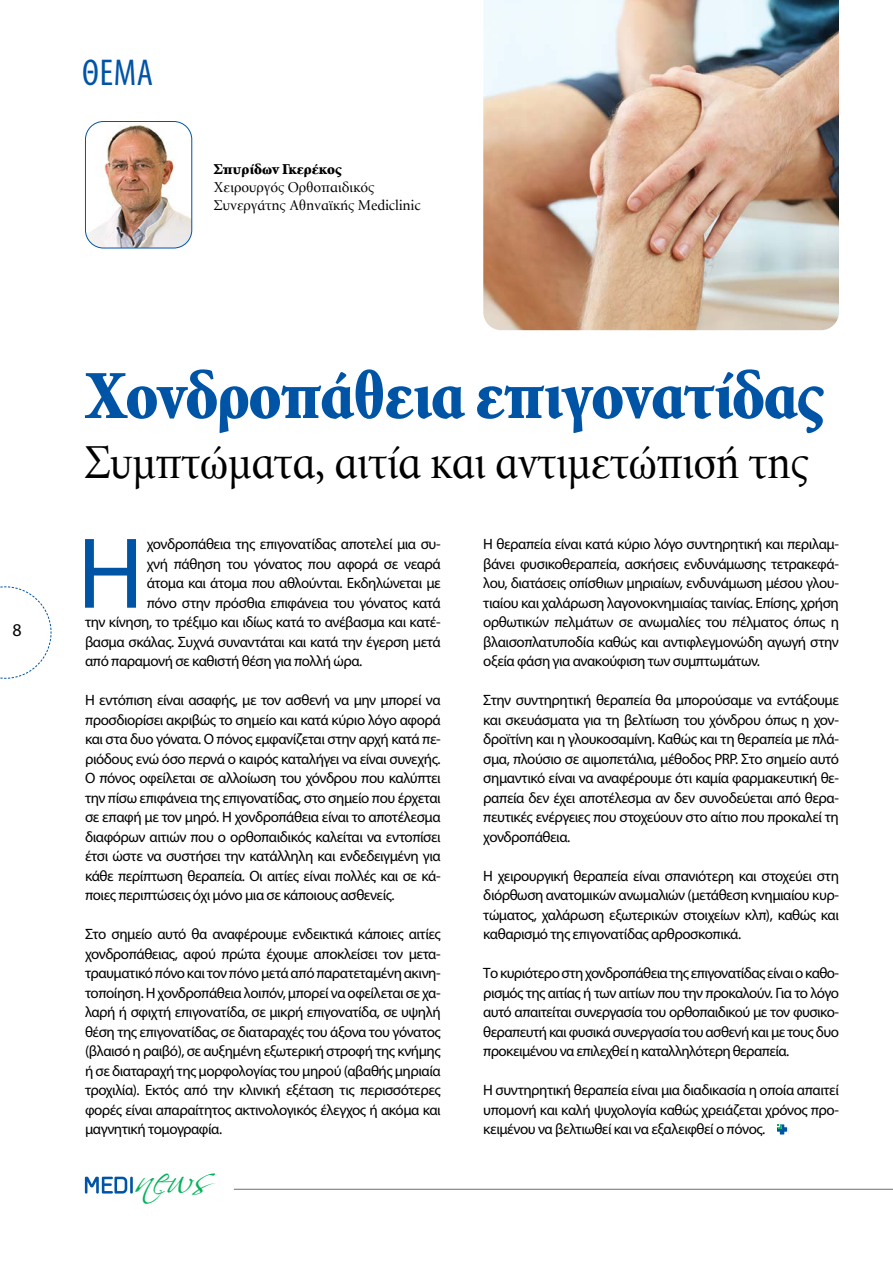
<style>
.page{position:relative;width:893px;height:1263px;background:#fff}
.page>*{position:absolute;margin:0;border:0;box-sizing:border-box;transform-origin:0 0}
.t1{font:101.85px "Myriad Pro";color:#0054a6}
.t2{font:900 69px "Minion OS Greek";letter-spacing:-.02em;color:#0054a6;scale:.9 1}
.t3{font:48.45px "Minion Greek";letter-spacing:-.01em;color:#000;scale:.9 1}
.t4{font:47.7px "Scriptina Pro";color:#00b259}
.t5{font:condensed 37.5px "Myriad Pro";color:#0054a6}
.t6{font:18px "Myriad Pro";color:#000}
.t7{font:15px/19.5px "Myriad Pro";letter-spacing:-.03em;color:#000;text-align:justify}
.t8{font:15px/18px "Minion Greek";letter-spacing:-.01em;color:#000}
.t9{font:900 15px "Minion OS Greek";color:#000}
</style>
<div class="page">
<svg style="left:85px;top:1177px;width:42px;height:16px"></svg>
<hr style="left:130px;top:1177px;width:3px;height:16px;background:#0054a6">
<hr style="left:234px;top:1189px;width:659px;height:1px;background:#6d6e71">
<svg style="left:0;top:586px;width:52px;height:93px"></svg>
<svg style="left:777px;top:1124px;width:10px;height:10px"></svg>
<img style="left:85px;top:122px;width:107px;height:126px">
<div style="left:85px;top:121px;width:107px;height:127px;border:1px solid #0054a6;border-radius:18px"></div>
<img style="left:483px;top:0;width:356px;height:330px">
<p class="t6" style="left:12px;top:619px;width:11px">8</p>
<h3 class="t5" style="left:82px;top:50px;width:72px">ΘΕΜΑ</h3>
<p class="t9" style="left:214px;top:161px;width:129px">Σπυρίδων Γκερέκος</p>
<p class="t8" style="left:214px;top:179px;width:208px">Χειρουργός Ορθοπαιδικός<br>Συνεργάτης Αθηναϊκής Mediclinic</p>
<h2 class="t2" style="left:85px;top:361px;width:822px">Χονδροπάθεια επιγονατίδας</h2>
<h3 class="t3" style="left:85px;top:439px;width:807px">Συμπτώματα, αιτία και αντιμετώπισή της</h3>
<h1 class="t1" style="left:77px;top:511px;width:68px">Η</h1>
<p class="t7" style="left:147px;top:534px;width:296px">χονδροπάθεια της επιγονατίδας αποτελεί μια συ-</p>
<p class="t7" style="left:147px;top:554px;width:296px">χνή πάθηση του γόνατος που αφορά σε νεαρά</p>
<p class="t7" style="left:147px;top:573px;width:296px">άτομα και άτομα που αθλούνται. Εκδηλώνεται με</p>
<p class="t7" style="left:147px;top:593px;width:295px">πόνο στην πρόσθια επιφάνεια του γόνατος κατά</p>
<p class="t7" style="left:85px;top:612px;width:357px">την κίνηση, το τρέξιμο και ιδίως κατά το ανέβασμα και κατέ-</p>
<p class="t7" style="left:85px;top:632px;width:357px">βασμα σκάλας. Συχνά συναντάται και κατά την έγερση μετά</p>
<p class="t7" style="left:85px;top:651px;width:279px">από παραμονή σε καθιστή θέση για πολλή ώρα.</p>
<p class="t7" style="left:85px;top:690px;width:357px">Η εντόπιση είναι ασαφής, με τον ασθενή να μην μπορεί να προσδιορίσει ακριβώς το σημείο και κατά κύριο λόγο αφορά και στα δυο γόνατα. Ο πόνος εμφανίζεται στην αρχή κατά πε&shy;ριόδους ενώ όσο περνά ο καιρός καταλήγει να είναι συνεχής.<br>Ο πόνος οφείλεται σε αλλοίωση του χόνδρου που καλύπτει την πίσω επιφάνεια της επιγονατίδας, στο σημείο που έρχεται σε επαφή με τον μηρό. Η χονδροπάθεια είναι το αποτέλεσμα διαφόρων αιτιών που ο ορθοπαιδικός καλείται να εντοπίσει έτσι ώστε να συστήσει την κατάλληλη και ενδεδειγμένη για κάθε περίπτωση θεραπεία. Οι αιτίες είναι πολλές και σε κά&shy;ποιες περιπτώσεις όχι μόνο μια σε κάποιους ασθενείς.</p>
<p class="t7" style="left:85px;top:924px;width:357px">Στο σημείο αυτό θα αναφέρουμε ενδεικτικά κάποιες αιτίες χονδροπάθειας, αφού πρώτα έχουμε αποκλείσει τον μετα&shy;τραυματικό πόνο και τον πόνο μετά από παρατεταμένη ακινη&shy;τοποίηση. Η χονδροπάθεια λοιπόν, μπορεί να οφείλεται σε χα&shy;λαρή ή σφιχτή επιγονατίδα, σε μικρή επιγονατίδα, σε υψηλή θέση της επιγονατίδας, σε διαταραχές του άξονα του γόνατος (βλαισό η ραιβό), σε αυξημένη εξωτερική στροφή της κνήμης ή σε διαταραχή της μορφολογίας του μηρού (αβαθής μηριαία τροχιλία). Εκτός από την κλινική εξέταση τις περισσότερες φορές είναι απαραίτητος ακτινολογικός έλεγχος ή ακόμα και μαγνητική τομογραφία.</p>
<h3 class="t4" style="left:136px;top:1148px;width:74px">news</h3>
<p class="t7" style="left:483px;top:534px;width:357px">Η θεραπεία είναι κατά κύριο λόγο συντηρητική και περιλαμ&shy;βάνει φυσικοθεραπεία, ασκήσεις ενδυνάμωσης τετρακεφά&shy;λου, διατάσεις οπίσθιων μηριαίων, ενδυνάμωση μέσου γλου&shy;τιαίου και χαλάρωση λαγονοκνημιαίας ταινίας. Επίσης, χρήση ορθωτικών πελμάτων σε ανωμαλίες του πέλματος όπως η βλαισοπλατυποδία καθώς και αντιφλεγμονώδη αγωγή στην οξεία φάση για ανακούφιση των συμπτωμάτων.</p>
<p class="t7" style="left:483px;top:690px;width:357px">Στην συντηρητική θεραπεία θα μπορούσαμε να εντάξουμε και σκευάσματα για τη βελτίωση του χόνδρου όπως η χον&shy;δροϊτίνη και η γλουκοσαμίνη. Καθώς και τη θεραπεία με πλά&shy;σμα, πλούσιο σε αιμοπετάλια, μέθοδος PRP. Στο σημείο αυτό σημαντικό είναι να αναφέρουμε ότι καμία φαρμακευτική θε&shy;ραπεία δεν έχει αποτέλεσμα αν δεν συνοδεύεται από θερα&shy;πευτικές ενέργειες που στοχεύουν στο αίτιο που προκαλεί τη χονδροπάθεια.</p>
<p class="t7" style="left:483px;top:866px;width:357px">Η χειρουργική θεραπεία είναι σπανιότερη και στοχεύει στη διόρθωση ανατομικών ανωμαλιών (μετάθεση κνημιαίου κυρ&shy;τώματος, χαλάρωση εξωτερικών στοιχείων κλπ), καθώς και καθαρισμό της επιγονατίδας αρθροσκοπικά.</p>
<p class="t7" style="left:483px;top:963px;width:357px">Το κυριότερο στη χονδροπάθεια της επιγονατίδας είναι ο καθο&shy;ρισμός της αιτίας ή των αιτίων που την προκαλούν. Για το λόγο αυτό απαιτείται συνεργασία του ορθοπαιδικού με τον φυσικο&shy;θεραπευτή και φυσικά συνεργασία του ασθενή και με τους δυο προκειμένου να επιλεχθεί η καταλληλότερη θεραπεία.</p>
<p class="t7" style="left:483px;top:1080px;width:357px">Η συντηρητική θεραπεία είναι μια διαδικασία η οποία απαιτεί υπομονή και καλή ψυχολογία καθώς χρειάζεται χρόνος προ&shy;κειμένου να βελτιωθεί και να εξαλειφθεί ο πόνος.</p>
</div>
